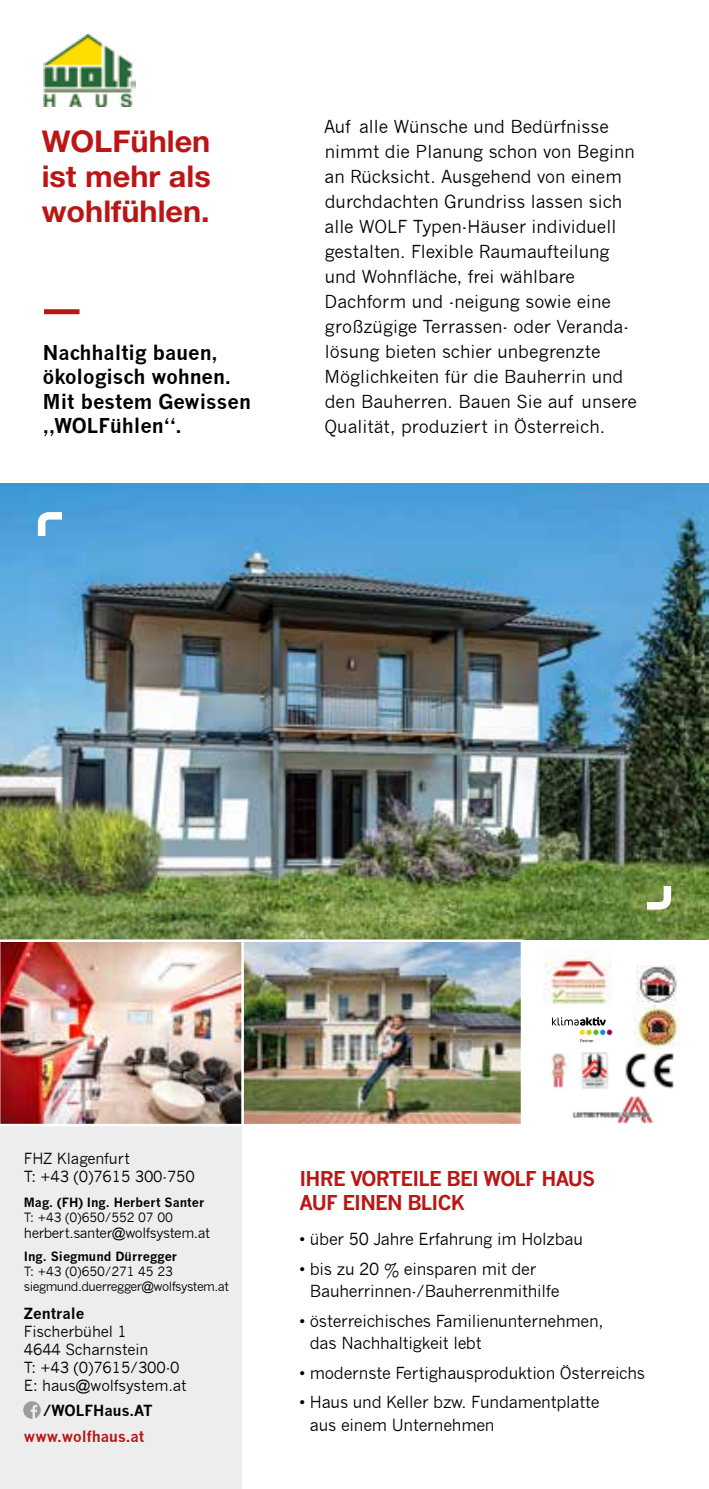
<style>
.page{position:relative;width:709px;height:1489px;background:#fff}
.page>*{position:absolute;margin:0;border:0;box-sizing:border-box;transform-origin:0 0}
.t1{font:700 30px/35px "Helvetica Neue";color:#bc1515;text-align:justify}
.t2{font:700 20px/24px "News Gothic";color:#000}
.t3{font:700 20px/24px "News Gothic";letter-spacing:-.04em;color:#bc1515}
.t4{font:17.5px/25px "News Gothic";color:#000}
.t5{font:16.25px/22.5px "News Gothic";letter-spacing:-.015em;color:#000}
.t6{font:15px/18px "News Gothic";letter-spacing:-.01em;color:#000}
.t7{font:700 15px "News Gothic";color:#000}
.t8{font:700 15px "News Gothic";color:#bc1515}
.t9{font:13.75px "News Gothic";letter-spacing:-.03em;color:#000}
.t10{font:12.5px/15px "News Gothic";letter-spacing:-.04em;color:#000}
.t11{font:700 12.5px "News Gothic";color:#000}
.t12{font:12.5px "News Gothic";letter-spacing:-.01em;color:#000}
</style>
<div class="page">
<img style="left:0;top:484px;width:709px;height:455px">
<div style="left:0;top:1105px;width:241px;height:383px;background:#ededed"></div>
<img style="left:0;top:938px;width:240px;height:188px">
<img style="left:240px;top:938px;width:284px;height:188px">
<img style="left:44px;top:34px;width:91px;height:72px">
<div style="left:44px;top:309px;width:35px;height:5px;background:#bc1515"></div>
<img style="left:544px;top:950px;width:67px;height:54px">
<svg style="left:648px;top:886px;width:23px;height:23px"></svg>
<svg style="left:38px;top:512px;width:23px;height:23px"></svg>
<svg style="left:23px;top:1401px;width:18px;height:17px"></svg>
<svg style="left:552px;top:1017px;width:60px;height:25px"></svg>
<img style="left:551px;top:1048px;width:123px;height:41px">
<img style="left:572px;top:1096px;width:81px;height:28px">
<img style="left:636px;top:965px;width:40px;height:37px">
<img style="left:633px;top:1004px;width:46px;height:44px">
<h1 class="t1" style="left:42px;top:123px;width:171px">WOLFühlen ist mehr als wohlfühlen.</h1>
<p class="t2" style="left:43px;top:341px;width:209px">Nachhaltig bauen, ökologisch wohnen.<br>Mit bestem Gewissen „WOLFühlen“.</p>
<p class="t4" style="left:324px;top:114px;width:314px">Auf alle Wünsche und Bedürfnisse nimmt die Planung schon von Beginn an Rücksicht. Ausgehend von einem durchdachten Grundriss lassen sich alle WOLF Typen-Häuser individuell gestalten. Flexible Raumaufteilung und Wohnfläche, frei wählbare Dachform und -neigung sowie eine großzügige Terrassen- oder Veranda&shy;lösung bieten schier unbegrenzte Möglichkeiten für die Bauherrin und den Bauherren. Bauen Sie auf unsere Qualität, produziert in Österreich.</p>
<p class="t6" style="left:24px;top:1149px;width:172px">FHZ Klagenfurt<br>T: +43 (0)7615 300-750</p>
<p class="t11" style="left:24px;top:1194px;width:182px">Mag. (FH) Ing. Herbert Santer</p>
<p class="t12" style="left:24px;top:1209px;width:150px">T: +43 (0)650/552 07 00</p>
<p class="t9" style="left:24px;top:1225px;width:188px">herbert.santer@wolfsystem.at</p>
<p class="t11" style="left:24px;top:1248px;width:155px">Ing. Siegmund Dürregger</p>
<p class="t10" style="left:24px;top:1263px;width:207px">T: +43 (0)650/271 45 23 siegmund.duerregger@wolfsystem.at</p>
<p class="t7" style="left:24px;top:1303px;width:62px">Zentrale</p>
<p class="t6" style="left:24px;top:1322px;width:164px">Fischerbühel 1<br>4644 Scharnstein<br>T: +43 (0)7615/300-0<br>E: haus@wolfsystem.at</p>
<p class="t7" style="left:43px;top:1401px;width:111px">/WOLFHaus.AT</p>
<p class="t8" style="left:24px;top:1426px;width:122px">www.wolfhaus.at</p>
<p class="t3" style="left:299px;top:1166px;width:297px">IHRE VORTEILE BEI WOLF HAUS<br>AUF EINEN BLICK</p>
<p class="t5" style="left:299px;top:1227px;width:285px">• über 50 Jahre Erfahrung im Holzbau</p>
<p class="t5" style="left:310px;top:1257px;width:251px;text-indent:-10px">• bis zu 20 % einsparen mit der<br>Bauherrinnen-/Bauherrenmithilfe</p>
<p class="t5" style="left:310px;top:1309px;width:295px;text-indent:-10px">• österreichisches Familienunternehmen, das Nachhaltigkeit lebt</p>
<p class="t5" style="left:299px;top:1361px;width:347px">• modernste Fertighausproduktion Österreichs</p>
<p class="t5" style="left:310px;top:1391px;width:291px;text-indent:-10px">• Haus und Keller bzw. Fundamentplatte aus einem Unternehmen</p>
</div>
